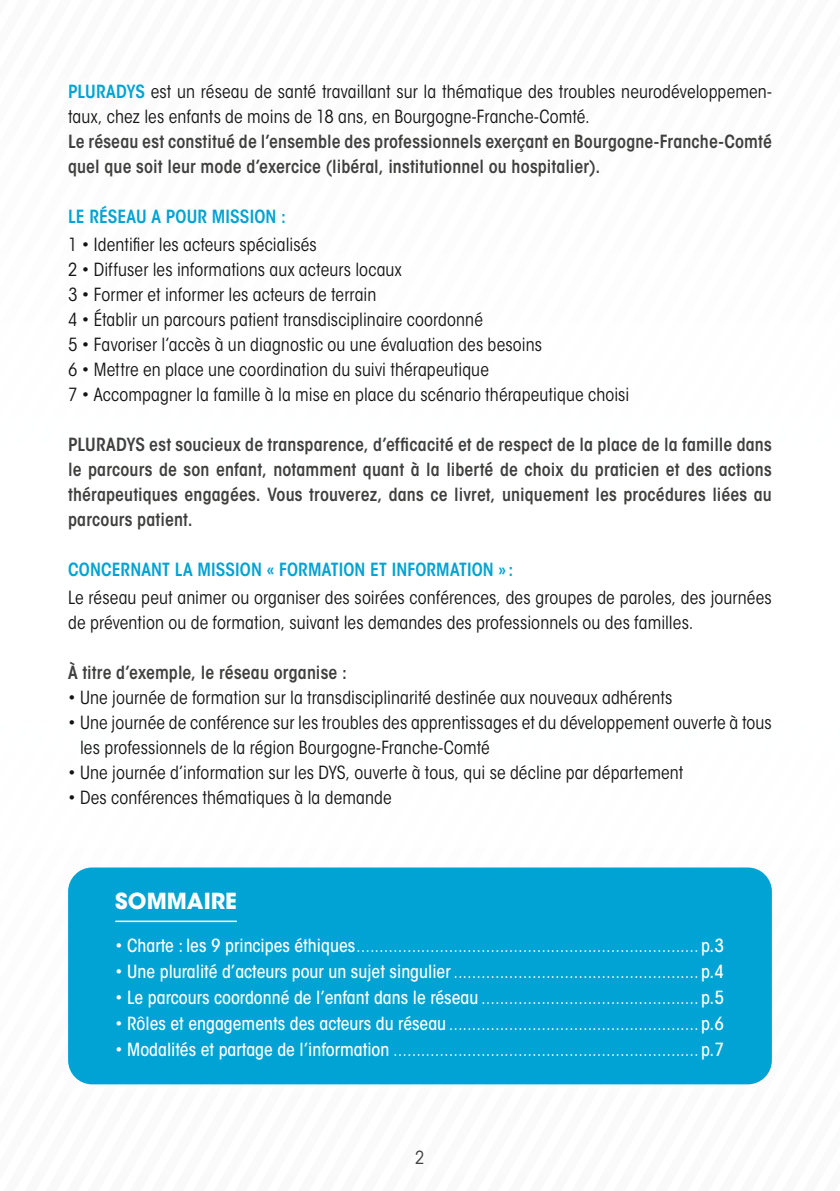
<style>
.page{position:relative;width:840px;height:1191px;background:#fff}
.page>*{position:absolute;margin:0;border:0;box-sizing:border-box;transform-origin:0 0}
.t1{font:700 22px "ITC Avant Garde Std";color:#fff}
.t2{font:condensed 18px/25px "ITC Avant Garde Std";letter-spacing:.005em;color:#131413}
.t3{font:condensed 18px "ITC Avant Garde Std";color:#fff}
.t4{font:600 condensed 18px/25px "ITC Avant Garde Std";letter-spacing:.01em;color:#40403f}
.t5{font:600 condensed 18px "ITC Avant Garde Std";letter-spacing:.005em;color:#00a3d3}
.t6{font:condensed 18px "ITC Avant Garde Std";color:#40403f}
.s1{font-weight:600;color:#00a3d3}
.s2{font-weight:500}
</style>
<div class="page">
<div style="left:68px;top:867px;width:703px;height:217px;background:#00a3d3;border-radius:24px"></div>
<hr style="left:115px;top:920px;width:122px;height:2px;background:#fff">
<p class="t2" style="left:68px;top:79px;width:704px"><span class="s1">PLURADYS</span> est un réseau de santé travaillant sur la thématique des troubles neurodéveloppemen&shy;taux, chez les enfants de moins de 18 ans, en Bourgogne-Franche-Comté.</p>
<p class="t4" style="left:68px;top:129px;width:704px">Le réseau est constitué de l’ensemble des professionnels exerçant en Bourgogne-Franche-Comté quel que soit leur mode d’exercice (libéral, institutionnel ou hospitalier).</p>
<p class="t5" style="left:68px;top:206px;width:219px">LE RÉSEAU A POUR MISSION :</p>
<p class="t2" style="left:68px;top:232px;width:562px">1 • Identifier les acteurs spécialisés<br>2 • Diffuser les informations aux acteurs locaux<br>3 • Former et informer les acteurs de terrain<br>4 • Établir un parcours patient transdisciplinaire coordonné<br>5 • Favoriser l’accès à un diagnostic ou une évaluation des besoins<br>6 • Mettre en place une coordination du suivi thérapeutique<br>7 • Accompagner la famille à la mise en place du scénario thérapeutique choisi</p>
<p class="t4" style="left:68px;top:432px;width:704px;text-align:justify">PLURADYS est soucieux de transparence, d’efficacité et de respect de la place de la famille dans le parcours de son enfant, notamment quant à la liberté de choix du praticien et des actions thérapeutiques engagées. Vous trouverez, dans ce livret, uniquement les procédures liées au parcours patient.</p>
<p class="t5" style="left:68px;top:558px;width:446px">CONCERNANT LA MISSION « FORMATION ET INFORMATION » :</p>
<p class="t2" style="left:68px;top:585px;width:704px">Le réseau peut animer ou organiser des soirées conférences, des groupes de paroles, des journées de prévention ou de formation, suivant les demandes des professionnels ou des familles.</p>
<p class="t4" style="left:68px;top:660px;width:280px">À titre d’exemple, le réseau organise :</p>
<p class="t2" style="left:68px;top:685px;width:605px">• Une journée de formation sur la transdisciplinarité destinée aux nouveaux adhérents</p>
<p class="t2" style="left:80px;top:710px;width:693px;text-indent:-12px">• Une journée de conférence sur les troubles des apprentissages et du développement ouverte à tous les professionnels de la région Bourgogne-Franche-Comté</p>
<p class="t2" style="left:68px;top:760px;width:616px">• Une journée d’information sur les DYS, ouverte à tous, qui se décline par département</p>
<p class="t2" style="left:68px;top:785px;width:325px">• Des conférences thématiques à la demande</p>
<p class="t1" style="left:115px;top:887px;width:123px">SOMMAIRE</p>
<p class="t3" style="left:115px;top:935px;width:610px">• <span class="s2">Charte : les 9 principes éthiques</span>.......................................................................... <span class="s2">p.3</span></p>
<p class="t3" style="left:115px;top:961px;width:610px">• <span class="s2">Une pluralité d’acteurs pour un sujet singulier</span> ..................................................... <span class="s2">p.4</span></p>
<p class="t3" style="left:115px;top:987px;width:610px">• <span class="s2">Le parcours coordonné de l’enfant dans le réseau</span> ............................................... <span class="s2">p.5</span></p>
<p class="t3" style="left:115px;top:1013px;width:610px">• <span class="s2">Rôles et engagements des acteurs du réseau</span> ...................................................... <span class="s2">p.6</span></p>
<p class="t3" style="left:115px;top:1039px;width:610px">• <span class="s2">Modalités et partage de l’information</span> .................................................................. <span class="s2">p.7</span></p>
<p class="t6" style="left:415px;top:1146px;width:11px">2</p>
</div>
